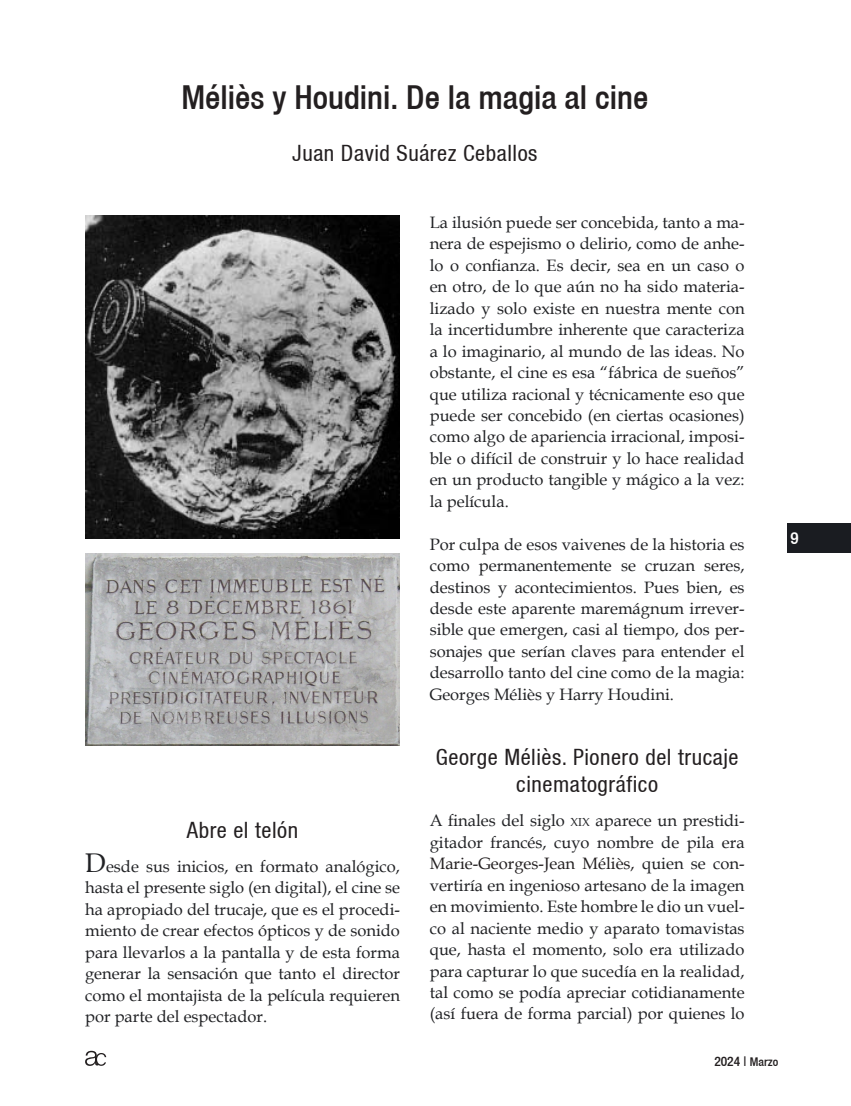
<style>
.page{position:relative;width:851px;height:1106px;background:#fff}
.page>*{position:absolute;margin:0;border:0;box-sizing:border-box;transform-origin:0 0}
.titulo{font:500 condensed 33px "Helvetica 67";color:#231f20}
.título_1{font:condensed 22.5px/27px "Helvetica 57";letter-spacing:.025em;color:#231f20;text-align:center}
.autor{font:condensed 22.5px "Helvetica 57";letter-spacing:.025em;color:#231f20}
.t1{font:500 condensed 16.95px "Helvetica 67";color:#fff}
.c_de_texto{font:16.5px/21.5px "Book Antiqua";color:#202124;text-align:justify}
.t2{font:500 condensed 13.5px "Helvetica 67";color:#231f20}
.s1{font-size:27px}
.s2{font-size:11.55px}
.s3{color:#231f20}
.s4{font-size:12px}
</style>
<div class="page">
<div style="left:787px;top:523px;width:63px;height:29px;background:#1a1c21"></div>
<svg style="left:85px;top:1050px;width:21px;height:15px"></svg>
<img style="left:85px;top:216px;width:314px;height:323px">
<img style="left:85px;top:553px;width:315px;height:193px">
<p class="titulo" style="left:181px;top:77px;width:468px">Méliès y Houdini. De la magia al cine</p>
<p class="autor" style="left:292px;top:140px;width:247px">Juan David Suárez Ceballos</p>
<p class="título_1" style="left:187px;top:816px;width:113px">Abre el telón</p>
<p class="c_de_texto" style="left:85px;top:855px;width:316px"><span class="s1">D</span>esde sus inicios, en formato analógico, hasta el presente siglo (en digital), el cine se ha apropiado del trucaje, que es el procedi&shy;miento de crear efectos ópticos y de sonido para llevarlos a la pantalla y de esta forma generar la sensación que tanto el director como el montajista de la película requieren por parte del espectador.</p>
<p class="c_de_texto" style="left:429px;top:211px;width:316px">La ilusión puede ser concebida, tanto a ma&shy;nera de espejismo o delirio, como de anhe&shy;lo o confianza. Es decir, sea en un caso o en otro, de lo que aún no ha sido materia&shy;lizado y solo existe en nuestra mente con la incertidumbre inherente que caracteriza a lo imaginario, al mundo de las ideas. No obstante, el cine es esa “fábrica de sueños” que utiliza racional y técnicamente eso que puede ser concebido (en ciertas ocasiones) como algo de apariencia irracional, imposi&shy;ble o difícil de construir y lo hace realidad en un producto tangible y mágico a la vez: la película.</p>
<p class="c_de_texto" style="left:429px;top:533px;width:316px">Por culpa de esos vaivenes de la historia es como permanentemente se cruzan seres, destinos y acontecimientos. Pues bien, es desde este aparente maremágnum irrever&shy;sible que emergen, casi al tiempo, dos per&shy;sonajes que serían claves para entender el desarrollo tanto del cine como de la magia:<br>Georges Méliès y Harry Houdini.</p>
<p class="t1" style="left:790px;top:528px;width:10px">9</p>
<p class="título_1" style="left:436px;top:743px;width:304px">George Méliès. Pionero del trucaje cinematográfico</p>
<p class="c_de_texto" style="left:429px;top:809px;width:316px">A finales del siglo <span class="s2">xix</span> aparece un prestidi&shy;gitador francés, cuyo nombre de pila era <span class="s3">Marie-Georges-Jean Méliès,</span> quien se con&shy;vertiría en ingenioso artesano de la imagen en movimiento. Este hombre le dio un vuel&shy;co al naciente medio y aparato tomavistas que, hasta el momento, solo era utilizado para capturar lo que sucedía en la realidad, tal como se podía apreciar cotidianamente (así fuera de forma parcial) por quienes lo</p>
<p class="t2" style="left:714px;top:1052px;width:65px">2024 | <span class="s4">Marzo</span></p>
</div>
